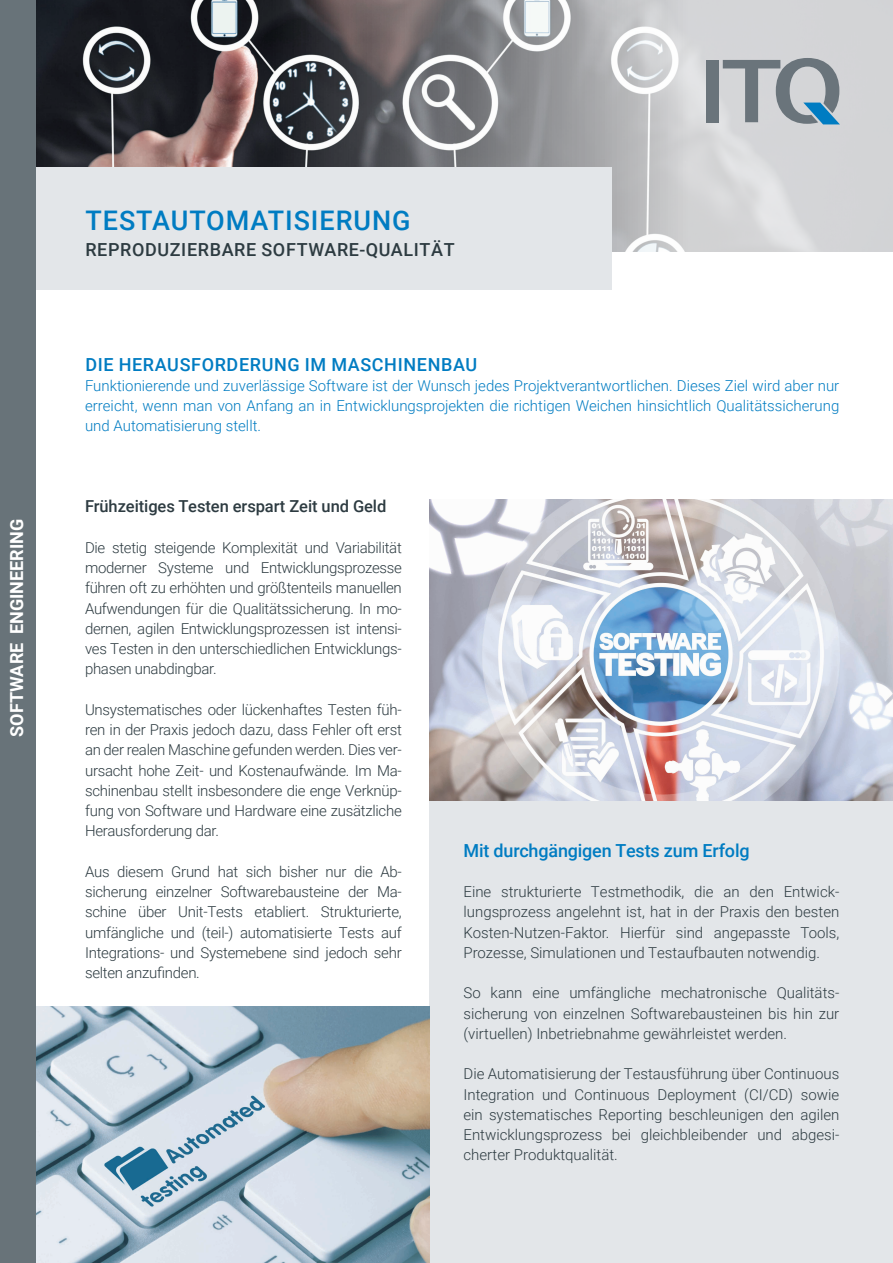
<style>
.page{position:relative;width:893px;height:1263px;background:#fff}
.page>*{position:absolute;margin:0;border:0;box-sizing:border-box;transform-origin:0 0}
.t1{font:500 27px "Roboto";letter-spacing:.035em;color:#007cc2}
.t2{font:500 18px "Roboto";letter-spacing:.035em;color:#2d3b41}
.HEADLINE_TEXT{font:500 18px "Roboto";letter-spacing:.035em;color:#007cc2}
.COPY{font:500 18px "Roboto";letter-spacing:-.01em;color:#007cc2}
.t3{font:700 18px "Roboto";color:#fff}
.SUBLIINE_TEXT{font:500 16.5px "Roboto";letter-spacing:-.005em;color:#2d3b41}
.COPY-2{font:300 15px/20.2px "Roboto";letter-spacing:-.015em;color:#2d3b41;text-align:justify}
.COPY-3{font:300 15px/20.2px "Roboto";color:#007cc2;text-align:justify}
</style>
<div class="page">
<img style="left:35px;top:0;width:230px;height:167px">
<div style="left:0;top:167px;width:611px;height:123px;background:#e3e6e9"></div>
<div style="left:429px;top:799px;width:464px;height:464px;background:#e3e6e9"></div>
<svg style="left:265px;top:0;width:628px;height:252px;background:#a8a8ab"></svg>
<div style="left:706px;top:60px;width:13px;height:62px;background:#6a747b"></div>
<svg style="left:723px;top:58px;width:116px;height:66px;background:#a0abb2"></svg>
<img style="left:35px;top:1007px;width:394px;height:256px">
<div style="left:85px;top:167px;width:526px;height:123px;background:#e3e6e9"></div>
<div style="left:0;top:0;width:35px;height:1263px;background:#687379"></div>
<img style="left:429px;top:500px;width:464px;height:300px">
<p class="t3" style="left:4px;top:737px;width:219px;rotate:-90deg">SOFTWARE ENGINEERING</p>
<p class="t1" style="left:86px;top:201px;width:327px">TESTAUTOMATISIERUNG</p>
<p class="t2" style="left:85px;top:237px;width:371px">REPRODUZIERBARE SOFTWARE-QUALITÄT</p>
<p class="HEADLINE_TEXT" style="left:85px;top:352px;width:393px">DIE HERAUSFORDERUNG IM MASCHINENBAU</p>
<p class="COPY-3" style="left:85px;top:375px;width:756px">Funktionierende und zuverlässige Software ist der Wunsch jedes Projektverantwortlichen. Dieses Ziel wird aber nur erreicht, wenn man von Anfang an in Entwicklungsprojekten die richtigen Weichen hinsichtlich Qualitätssicherung und Automatisierung stellt.</p>
<p class="SUBLIINE_TEXT" style="left:85px;top:495px;width:303px">Frühzeitiges Testen erspart Zeit und Geld</p>
<p class="COPY-2" style="left:85px;top:537px;width:318px">Die stetig steigende Komplexität und Variabilität moderner Systeme und Entwicklungsprozesse führen oft zu erhöhten und größtenteils manuellen Aufwendungen für die Qualitätssicherung. In mo&shy;dernen, agilen Entwicklungsprozessen ist intensi&shy;ves Testen in den unterschiedlichen Entwicklungs&shy;phasen unabdingbar.</p>
<p class="COPY-2" style="left:85px;top:699px;width:318px">Unsystematisches oder lückenhaftes Testen füh&shy;ren in der Praxis jedoch dazu, dass Fehler oft erst an der realen Maschine gefunden werden. Dies ver&shy;ursacht hohe Zeit- und Kostenaufwände. Im Ma&shy;schinenbau stellt insbesondere die enge Verknüp&shy;fung von Software und Hardware eine zusätzliche Herausforderung dar.</p>
<p class="COPY-2" style="left:85px;top:861px;width:318px">Aus diesem Grund hat sich bisher nur die Ab&shy;sicherung einzelner Softwarebausteine der Ma&shy;schine über Unit-Tests etabliert. Strukturierte, umfängliche und (teil-) automatisierte Tests auf Integrations- und Systemebene sind jedoch sehr selten anzufinden.</p>
<p class="COPY" style="left:463px;top:838px;width:288px">Mit durchgängigen Tests zum Erfolg</p>
<p class="COPY-2" style="left:463px;top:881px;width:377px">Eine strukturierte Testmethodik, die an den Entwick&shy;lungsprozess angelehnt ist, hat in der Praxis den besten Kosten-Nutzen-Faktor. Hierfür sind angepasste Tools, Prozesse, Simulationen und Testaufbauten notwendig.</p>
<p class="COPY-2" style="left:463px;top:982px;width:377px">So kann eine umfängliche mechatronische Qualitäts&shy;sicherung von einzelnen Softwarebausteinen bis hin zur (virtuellen) Inbetriebnahme gewährleistet werden.</p>
<p class="COPY-2" style="left:463px;top:1063px;width:377px">Die Automatisierung der Testausführung über Continuous Integration und Continuous Deployment (CI/CD) sowie ein systematisches Reporting beschleunigen den agilen Entwicklungsprozess bei gleichbleibender und abgesi&shy;cherter Produktqualität.</p>
</div>
